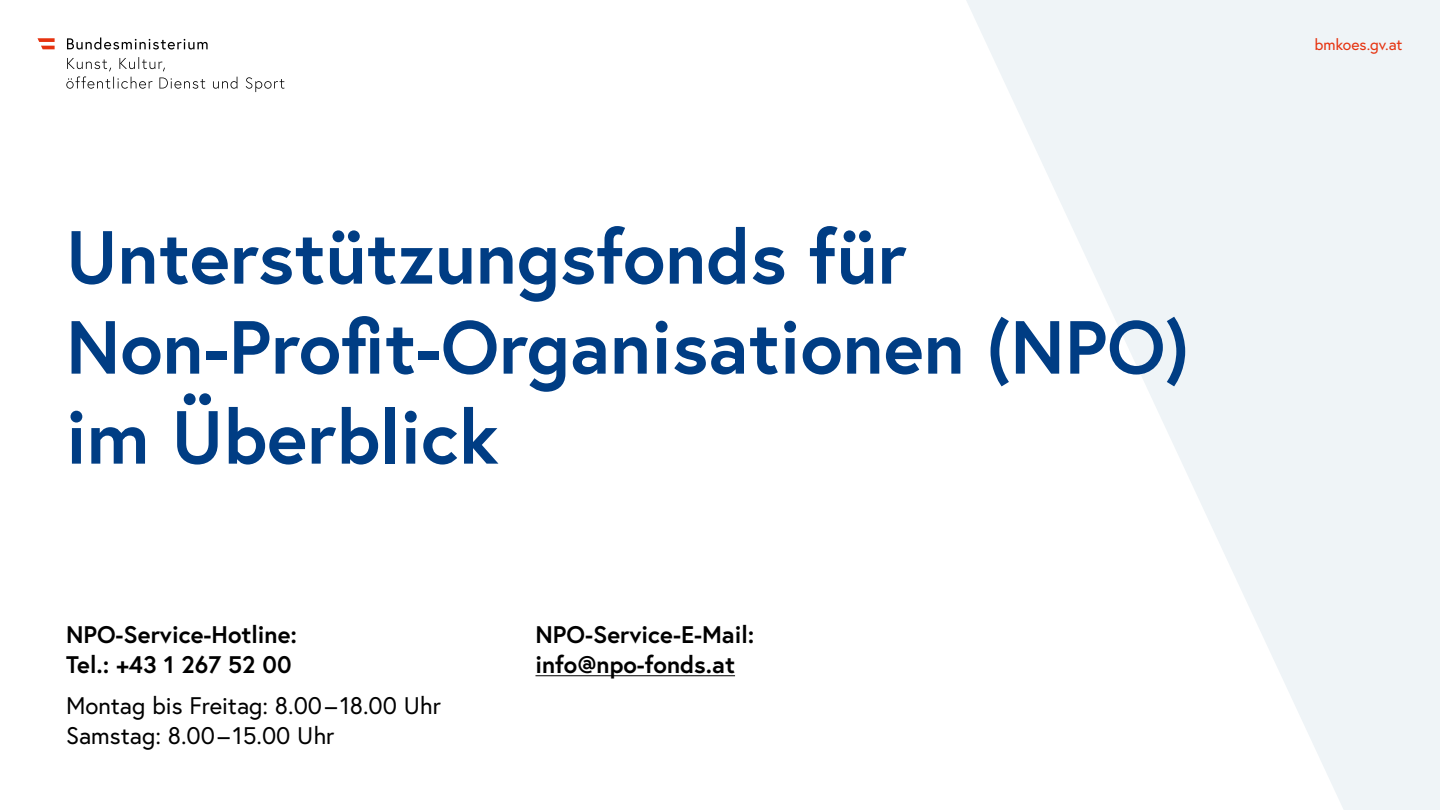
<style>
.page{position:relative;width:1440px;height:810px;background:#fff}
.page>*{position:absolute;margin:0;border:0;box-sizing:border-box;transform-origin:0 0}
.t1{font:700 75px/90px "Europa Austria";color:#003d84}
.t2{font:700 24px "Europa Austria";color:#000}
.t3{font:24px "Europa Austria";color:#000}
.t4{font:15.67px "Europa Austria";letter-spacing:-.005em;color:#e6320f}
</style>
<div class="page">
<svg style="left:66px;top:57px;width:219px;height:35px"></svg>
<svg style="left:67px;top:37px;width:141px;height:13px"></svg>
<svg style="left:38px;top:38px;width:17px;height:11px"></svg>
<svg style="left:966px;top:0;width:474px;height:810px;fill:#eff4f7"></svg>
<hr style="left:536px;top:675px;width:199px;height:1px;background:#000">
<h1 class="t1" style="left:66px;top:210px;width:1124px">Unterstützungsfonds für<br>Non-Profit-Organisationen (NPO) im Überblick</h1>
<h2 class="t2" style="left:66px;top:618px;width:233px">NPO-Service-Hotline:</h2>
<p class="t2" style="left:66px;top:648px;width:227px">Tel.: +43 1 267 52 00</p>
<p class="t3" style="left:66px;top:690px;width:377px">Montag bis Freitag: 8.00–18.00 Uhr</p>
<p class="t3" style="left:66px;top:720px;width:270px">Samstag: 8.00–15.00 Uhr</p>
<p class="t2" style="left:536px;top:618px;width:220px">NPO-Service-E-Mail:</p>
<p class="t2" style="left:536px;top:648px;width:201px">info@npo-fonds.at</p>
<p class="t4" style="left:1314px;top:34px;width:90px">bmkoes.gv.at</p>
</div>
